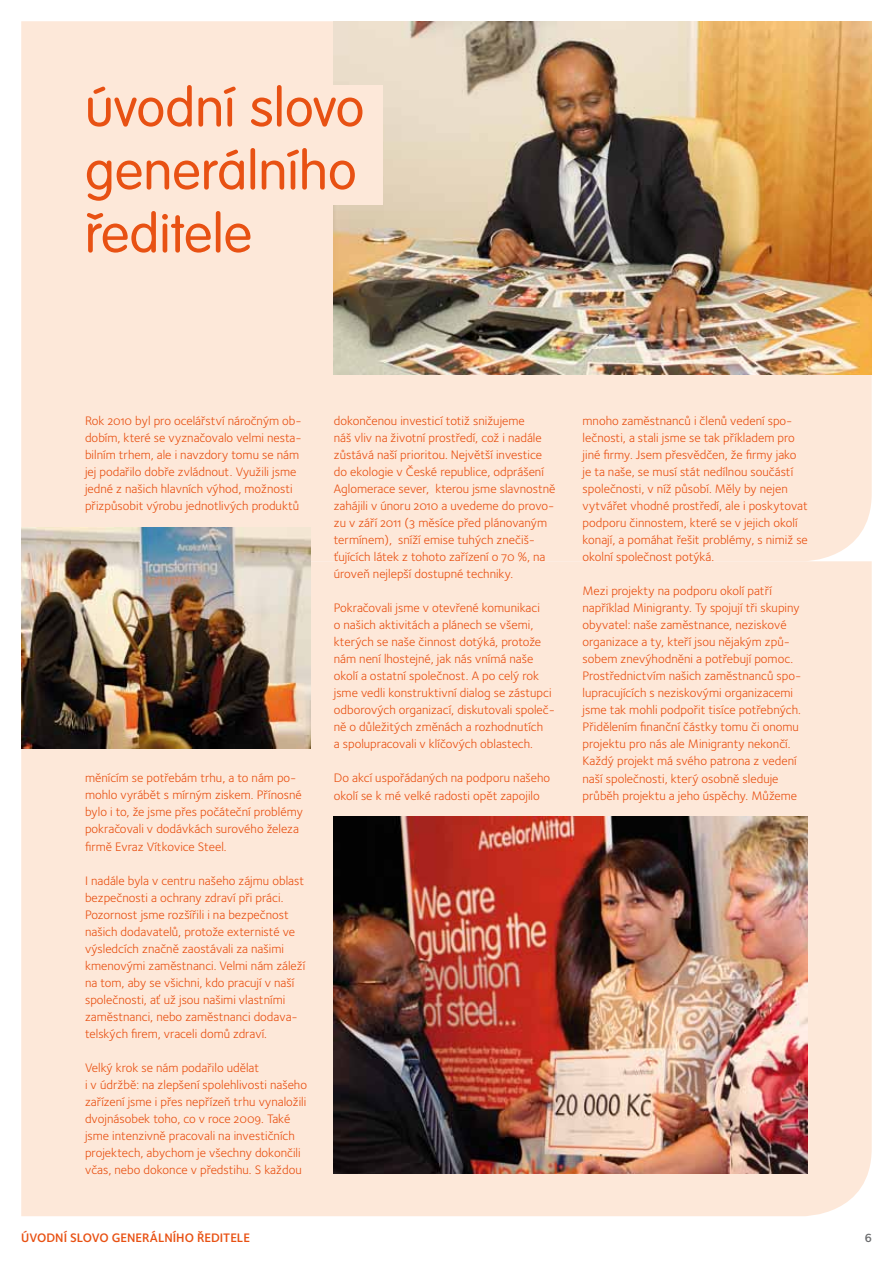
<style>
.page{position:relative;width:893px;height:1263px;background:#fff}
.page>*{position:absolute;margin:0;border:0;box-sizing:border-box;transform-origin:0 0}
.t1{font:300 57px/63px "VAG Rundschrift DOT";letter-spacing:.005em;color:#e85113}
.t2{font:12.75px/17px "Foundry Sterling Book OSFCE";color:#e85113}
.t3{font:12.75px "Foundry Sterling Demi Expert CE";color:#e85113}
.t4{font:12.75px "Foundry Sterling Demi Expert CE";color:#6b6c6e}
</style>
<div class="page">
<div style="left:21px;top:561px;width:851px;height:655px;background:#fde8d9"></div>
<div style="left:21px;top:21px;width:851px;height:540px;background:#fde8d9"></div>
<img style="left:334px;top:21px;width:538px;height:353px">
<img style="left:21px;top:527px;width:289px;height:221px">
<img style="left:334px;top:816px;width:474px;height:358px">
<div style="left:249px;top:85px;width:134px;height:119px;background:#fde8d9"></div>
<h1 class="t1" style="left:85px;top:77px;width:281px">úvodní slovo generálního ředitele</h1>
<p class="t2" style="left:85px;top:413px;width:218px">Rok 2010 byl pro ocelářství náročným ob&shy;dobím, které se vyznačovalo velmi nesta&shy;bilním trhem, ale i navzdory tomu se nám jej podařilo dobře zvládnout. Využili jsme jedné z našich hlavních výhod, možnosti přizpůsobit výrobu jednotlivých produktů</p>
<p class="t2" style="left:85px;top:770px;width:219px">měnícím se potřebám trhu, a to nám po&shy;mohlo vyrábět s mírným ziskem. Přínosné bylo i to, že jsme přes počáteční problémy pokračovali v dodávkách surového železa firmě Evraz Vítkovice Steel.</p>
<p class="t2" style="left:85px;top:872px;width:222px">I nadále byla v centru našeho zájmu oblast bezpečnosti a ochrany zdraví při práci.<br>Pozornost jsme rozšířili i na bezpečnost našich dodavatelů, protože externisté ve výsledcích značně zaostávali za našimi kmenovými zaměstnanci. Velmi nám záleží na tom, aby se všichni, kdo pracují v naší společnosti, ať už jsou našimi vlastními zaměstnanci, nebo zaměstnanci dodava&shy;telských firem, vraceli domů zdraví.</p>
<p class="t2" style="left:85px;top:1059px;width:223px">Velký krok se nám podařilo udělat<br>i v údržbě: na zlepšení spolehlivosti našeho zařízení jsme i přes nepřízeň trhu vynaložili dvojnásobek toho, co v roce 2009. Také jsme intenzivně pracovali na investičních projektech, abychom je všechny dokončili včas, nebo dokonce v předstihu. S každou</p>
<p class="t2" style="left:334px;top:413px;width:223px">dokončenou investicí totiž snižujeme<br>náš vliv na životní prostředí, což i nadále zůstává naší prioritou. Největší investice do ekologie v České republice, odprášení Aglomerace sever, kterou jsme slavnostně zahájili v únoru 2010 a uvedeme do provo&shy;zu v září 2011 (3 měsíce před plánovaným termínem), sníží emise tuhých znečiš&shy;ťujících látek z tohoto zařízení o 70 %, na úroveň nejlepší dostupné techniky.</p>
<p class="t2" style="left:334px;top:600px;width:223px">Pokračovali jsme v otevřené komunikaci<br>o našich aktivitách a plánech se všemi, kterých se naše činnost dotýká, protože nám není lhostejné, jak nás vnímá naše okolí a ostatní společnost. A po celý rok jsme vedli konstruktivní dialog se zástupci odborových organizací, diskutovali společ&shy;ně o důležitých změnách a rozhodnutích<br>a spolupracovali v klíčových oblastech.</p>
<p class="t2" style="left:334px;top:770px;width:218px">Do akcí uspořádaných na podporu našeho okolí se k mé velké radosti opět zapojilo</p>
<p class="t2" style="left:583px;top:413px;width:227px">mnoho zaměstnanců i členů vedení spo&shy;lečnosti, a stali jsme se tak příkladem pro jiné firmy. Jsem přesvědčen, že firmy jako je ta naše, se musí stát nedílnou součástí společnosti, v níž působí. Měly by nejen vytvářet vhodné prostředí, ale i poskytovat podporu činnostem, které se v jejich okolí konají, a pomáhat řešit problémy, s nimiž se okolní společnost potýká.</p>
<p class="t2" style="left:583px;top:583px;width:220px">Mezi projekty na podporu okolí patří například Minigranty. Ty spojují tři skupiny obyvatel: naše zaměstnance, neziskové organizace a ty, kteří jsou nějakým způ&shy;sobem znevýhodněni a potřebují pomoc.<br>Prostřednictvím našich zaměstnanců spo&shy;lupracujících s neziskovými organizacemi jsme tak mohli podpořit tisíce potřebných.<br>Přidělením finanční částky tomu či onomu projektu pro nás ale Minigranty nekončí.<br>Každý projekt má svého patrona z vedení naší společnosti, který osobně sleduje průběh projektu a jeho úspěchy. Můžeme</p>
<p class="t3" style="left:21px;top:1230px;width:230px">ÚVODNÍ SLOVO GENERÁLNÍHO ŘEDITELE</p>
<p class="t4" style="left:865px;top:1230px;width:9px">6</p>
</div>
